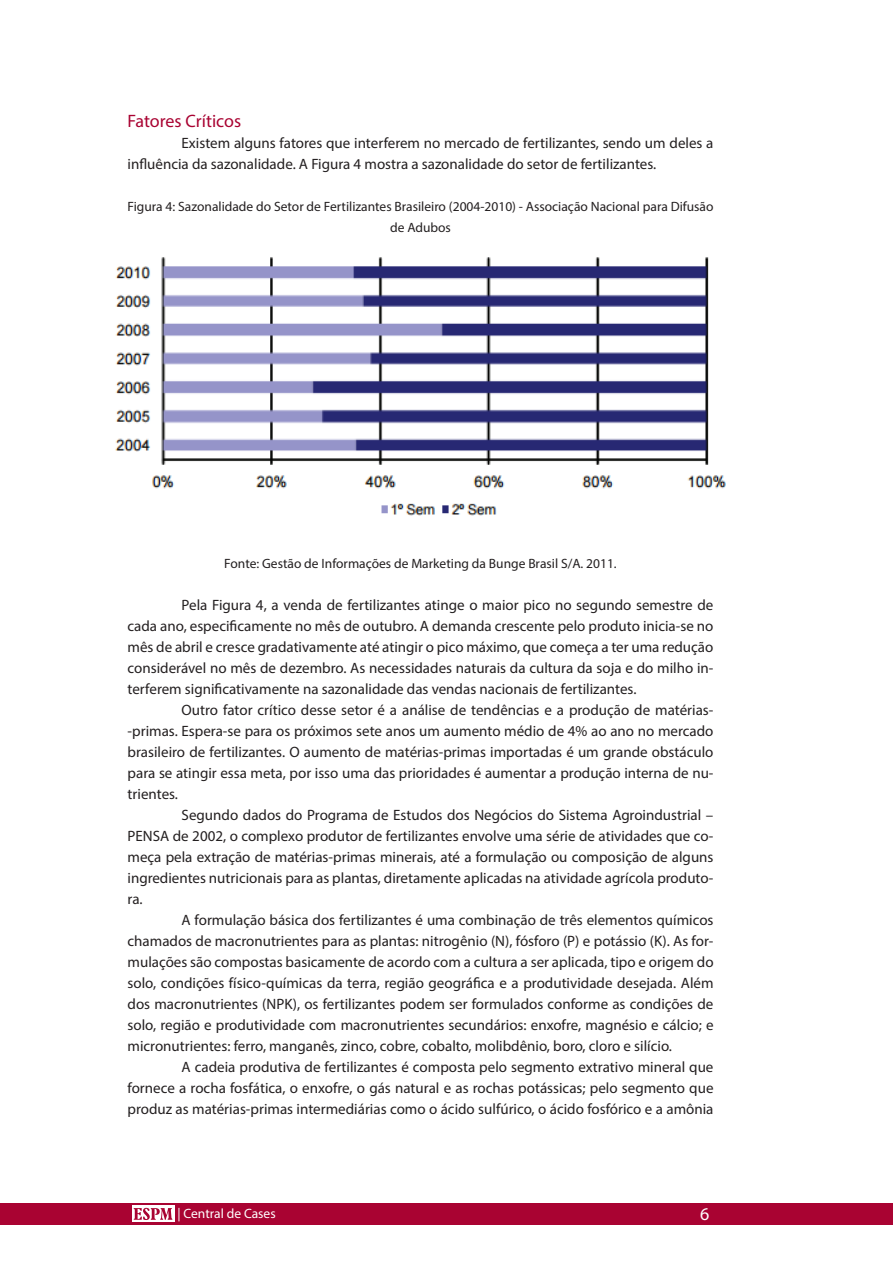
<style>
.page{position:relative;width:893px;height:1263px;background:#fff}
.page>*{position:absolute;margin:0;border:0;box-sizing:border-box;transform-origin:0 0}
.titulo_textocorrido{font:18px "Myriad Pro";color:#a90332}
.t1{font:18px "Myriad Pro";color:#fff}
.corpotexto{font:15px/21px "Myriad Pro";color:#231f20;text-align:justify}
.corpotexto-2{font:13.5px/21px "Myriad Pro";color:#231f20;text-align:center}
.t2{font:13.5px "Myriad Pro";color:#fff}
</style>
<div class="page">
<div style="left:0;top:1203px;width:893px;height:22px;background:#a90332"></div>
<div style="left:132px;top:1206px;width:42px;height:16px;background:#fff"></div>
<svg style="left:134px;top:1208px;width:38px;height:12px"></svg>
<img style="left:115px;top:257px;width:611px;height:259px">
<p class="titulo_textocorrido" style="left:128px;top:110px;width:115px">Fatores Críticos</p>
<p class="corpotexto" style="left:128px;top:133px;width:587px;text-indent:54px">Existem alguns fatores que interferem no mercado de fertilizantes, sendo um deles a influência da sazonalidade. A Figura 4 mostra a sazonalidade do setor de fertilizantes.</p>
<p class="corpotexto-2" style="left:128px;top:196px;width:587px">Figura 4: Sazonalidade do Setor de Fertilizantes Brasileiro (2004-2010) - Associação Nacional para Difusão de Adubos</p>
<p class="corpotexto-2" style="left:224px;top:553px;width:394px">Fonte: Gestão de Informações de Marketing da Bunge Brasil S/A. 2011.</p>
<p class="corpotexto" style="left:128px;top:595px;width:587px;text-indent:54px">Pela Figura 4, a venda de fertilizantes atinge o maior pico no segundo semestre de cada ano, especificamente no mês de outubro. A demanda crescente pelo produto inicia-se no mês de abril e cresce gradativamente até atingir o pico máximo, que começa a ter uma redução considerável no mês de dezembro. As necessidades naturais da cultura da soja e do milho in&shy;terferem significativamente na sazonalidade das vendas nacionais de fertilizantes.</p>
<p class="corpotexto" style="left:128px;top:700px;width:587px;text-indent:54px">Outro fator crítico desse setor é a análise de tendências e a produção de matérias--primas. Espera-se para os próximos sete anos um aumento médio de 4% ao ano no mercado brasileiro de fertilizantes. O aumento de matérias-primas importadas é um grande obstáculo para se atingir essa meta, por isso uma das prioridades é aumentar a produção interna de nu&shy;trientes.</p>
<p class="corpotexto" style="left:128px;top:805px;width:587px;text-indent:54px">Segundo dados do Programa de Estudos dos Negócios do Sistema Agroindustrial – PENSA de 2002, o complexo produtor de fertilizantes envolve uma série de atividades que co&shy;meça pela extração de matérias-primas minerais, até a formulação ou composição de alguns ingredientes nutricionais para as plantas, diretamente aplicadas na atividade agrícola produto&shy;ra.</p>
<p class="corpotexto" style="left:128px;top:910px;width:587px;text-indent:54px">A formulação básica dos fertilizantes é uma combinação de três elementos químicos chamados de macronutrientes para as plantas: nitrogênio (N), fósforo (P) e potássio (K). As for&shy;mulações são compostas basicamente de acordo com a cultura a ser aplicada, tipo e origem do solo, condições físico-químicas da terra, região geográfica e a produtividade desejada. Além dos macronutrientes (NPK), os fertilizantes podem ser formulados conforme as condições de solo, região e produtividade com macronutrientes secundários: enxofre, magnésio e cálcio; e micronutrientes: ferro, manganês, zinco, cobre, cobalto, molibdênio, boro, cloro e silício.</p>
<p class="corpotexto" style="left:128px;top:1057px;width:587px;text-indent:54px">A cadeia produtiva de fertilizantes é composta pelo segmento extrativo mineral que fornece a rocha fosfática, o enxofre, o gás natural e as rochas potássicas; pelo segmento que produz as matérias-primas intermediárias como o ácido sulfúrico, o ácido fosfórico e a amônia</p>
<p class="t2" style="left:177px;top:1205px;width:100px">| Central de Cases</p>
<p class="t1" style="left:700px;top:1203px;width:11px">6</p>
</div>
